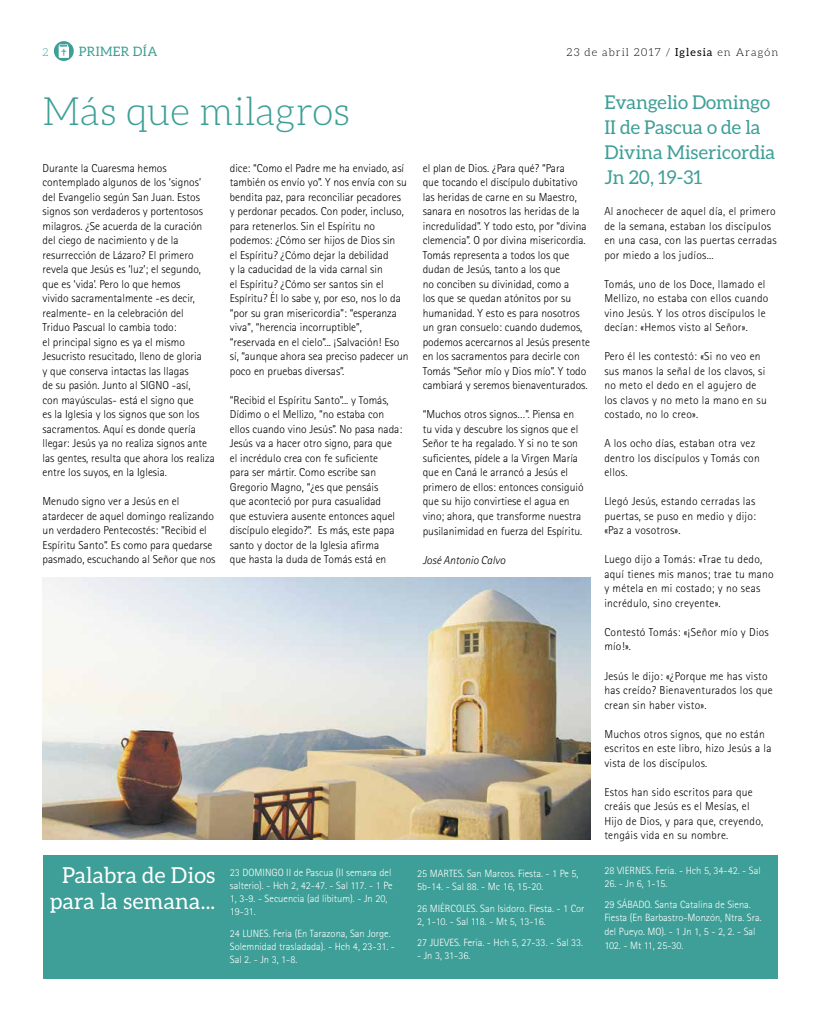
<style>
.page{position:relative;width:820px;height:1021px;background:#fff}
.page>*{position:absolute;margin:0;border:0;box-sizing:border-box;transform-origin:0 0}
.t1{font:300 39px "Aleo";color:#3d9f97}
.t2{font:22px/26.4px "Aleo";letter-spacing:.01em;color:#fff;text-align:center}
.t3{font:19px/25px "Aleo";color:#3d9f97}
.t4{font:13px "Aleo";letter-spacing:.025em;color:#3d9f97}
.t5{font:300 11.5px/14.5px "Rotis Sans Serif";color:#000}
.t6{font:300 11.5px/14.5px "Rotis Sans Serif";letter-spacing:.025em;color:#000}
.t7{font:italic 300 11.5px "Rotis Sans Serif";color:#000}
.t8{font:300 11px "Aleo";letter-spacing:.1em;color:#000}
.t9{font:300 11px "Aleo";color:#3d9f97}
.t10{font:300 10.5px/13px "Rotis Sans Serif";color:#fff}
.s1{font-weight:400}
</style>
<div class="page">
<svg style="left:54px;top:41px;width:20px;height:20px"></svg>
<div style="left:43px;top:855px;width:734px;height:124px;background:#3d9f97"></div>
<img style="left:43px;top:578px;width:547px;height:261px">
<p class="t9" style="left:43px;top:46px;width:7px">2</p>
<p class="t4" style="left:79px;top:44px;width:80px">PRIMER DÍA</p>
<p class="t8" style="left:566px;top:46px;width:213px">23 de abril 2017 / <span class="s1">Iglesia</span> en Aragón</p>
<h1 class="t1" style="left:43px;top:90px;width:309px">Más que milagros</h1>
<h3 class="t3" style="left:604px;top:89px;width:172px">Evangelio Domingo<br>II de Pascua o de la<br>Divina Misericordia<br>Jn 20, 19-31</h3>
<p class="t6" style="left:604px;top:204px;width:174px">Al anochecer de aquel día, el primero de la semana, estaban los discípulos en una casa, con las puertas cerradas por miedo a los judíos...</p>
<p class="t6" style="left:604px;top:276px;width:165px">Tomás, uno de los Doce, llamado el Mellizo, no estaba con ellos cuando vino Jesús. Y los otros discípulos le decían: «Hemos visto al Señor».</p>
<p class="t6" style="left:604px;top:349px;width:164px">Pero él les contestó: «Si no veo en sus manos la señal de los clavos, si no meto el dedo en el agujero de los clavos y no meto la mano en su costado, no lo creo».</p>
<p class="t6" style="left:604px;top:436px;width:157px">A los ocho días, estaban otra vez dentro los discípulos y Tomás con ellos.</p>
<p class="t5" style="left:604px;top:494px;width:153px;text-align:justify">Llegó Jesús, estando cerradas las puertas, se puso en medio y dijo: «Paz a vosotros».</p>
<p class="t6" style="left:604px;top:552px;width:171px">Luego dijo a Tomás: «Trae tu dedo, aquí tienes mis manos; trae tu mano y métela en mi costado; y no seas incrédulo, sino creyente».</p>
<p class="t6" style="left:604px;top:625px;width:166px">Contestó Tomás: «¡Señor mío y Dios mío!».</p>
<p class="t6" style="left:604px;top:668px;width:170px">Jesús le dijo: «¿Porque me has visto has creído? Bienaventurados los que crean sin haber visto».</p>
<p class="t6" style="left:604px;top:726px;width:168px">Muchos otros signos, que no están escritos en este libro, hizo Jesús a la vista de los discípulos.</p>
<p class="t6" style="left:604px;top:784px;width:160px">Estos han sido escritos para que creáis que Jesús es el Mesías, el<br>Hijo de Dios, y para que, creyendo, tengáis vida en su nombre.</p>
<p class="t5" style="left:43px;top:160px;width:174px">Durante la Cuaresma hemos contemplado algunos de los ‘signos’ del Evangelio según San Juan. Estos signos son verdaderos y portentosos milagros. ¿Se acuerda de la curación del ciego de nacimiento y de la resurrección de Lázaro? El primero revela que Jesús es ‘luz’; el segundo, que es ‘vida’. Pero lo que hemos<br>vivido sacramentalmente -es decir, realmente- en la celebración del<br>Triduo Pascual lo cambia todo:<br>el principal signo es ya el mismo Jesucristo resucitado, lleno de gloria<br>y que conserva intactas las llagas<br>de su pasión. Junto al SIGNO -así,<br>con mayúsculas- está el signo que<br>es la Iglesia y los signos que son los sacramentos. Aquí es donde quería llegar: Jesús ya no realiza signos ante las gentes, resulta que ahora los realiza entre los suyos, en la Iglesia.</p>
<p class="t5" style="left:43px;top:494px;width:174px">Menudo signo ver a Jesús en el atardecer de aquel domingo realizando un verdadero Pentecostés: “Recibid el Espíritu Santo”. Es como para quedarse pasmado, escuchando al Señor que nos</p>
<p class="t5" style="left:230px;top:161px;width:180px">dice: “Como el Padre me ha enviado, así también os envío yo”. Y nos envía con su bendita paz, para reconciliar pecadores y perdonar pecados. Con poder, incluso, para retenerlos. Sin el Espíritu no podemos: ¿Cómo ser hijos de Dios sin<br>el Espíritu? ¿Cómo dejar la debilidad<br>y la caducidad de la vida carnal sin<br>el Espíritu? ¿Cómo ser santos sin el Espíritu? Él lo sabe y, por eso, nos lo da “por su gran misericordia”: “esperanza viva”, “herencia incorruptible”, “reservada en el cielo”... ¡Salvación! Eso sí, “aunque ahora sea preciso padecer un poco en pruebas diversas”.</p>
<p class="t5" style="left:230px;top:393px;width:174px">“Recibid el Espíritu Santo”... y Tomás, Dídimo o el Mellizo, “no estaba con ellos cuando vino Jesús”. No pasa nada:<br>Jesús va a hacer otro signo, para que el incrédulo crea con fe suficiente<br>para ser mártir. Como escribe san Gregorio Magno, “¿es que pensáis<br>que aconteció por pura casualidad<br>que estuviera ausente entonces aquel discípulo elegido?”. Es más, este papa santo y doctor de la Iglesia afirma<br>que hasta la duda de Tomás está en</p>
<p class="t5" style="left:422px;top:161px;width:169px">el plan de Dios. ¿Para qué? “Para<br>que tocando el discípulo dubitativo las heridas de carne en su Maestro, sanara en nosotros las heridas de la incredulidad”. Y todo esto, por “divina clemencia”. O por divina misericordia.<br>Tomás representa a todos los que dudan de Jesús, tanto a los que<br>no conciben su divinidad, como a<br>los que se quedan atónitos por su humanidad. Y esto es para nosotros un gran consuelo: cuando dudemos, podemos acercarnos al Jesús presente en los sacramentos para decirle con Tomás “Señor mío y Dios mío”. Y todo cambiará y seremos bienaventurados.</p>
<p class="t5" style="left:422px;top:407px;width:162px">“Muchos otros signos…”. Piensa en tu vida y descubre los signos que el Señor te ha regalado. Y si no te son suficientes, pídele a la Virgen María que en Caná le arrancó a Jesús el primero de ellos: entonces consiguió que su hijo convirtiese el agua en vino; ahora, que transforme nuestra pusilanimidad en fuerza del Espíritu.</p>
<p class="t7" style="left:422px;top:553px;width:84px">José Antonio Calvo</p>
<h2 class="t2" style="left:50px;top:861px;width:166px">Palabra de Dios para la semana...</h2>
<p class="t10" style="left:230px;top:866px;width:164px">23 DOMINGO II de Pascua (II semana del salterio). - Hch 2, 42-47. - Sal 117. - 1 Pe<br>1, 3-9. - Secuencia (ad libitum). - Jn 20,<br>19-31.</p>
<p class="t10" style="left:230px;top:926px;width:167px">24 LUNES. Feria (En Tarazona, San Jorge.<br>Solemnidad trasladada). - Hch 4, 23-31. -<br>Sal 2. - Jn 3, 1-8.</p>
<p class="t10" style="left:417px;top:867px;width:163px">25 MARTES. San Marcos. Fiesta. - 1 Pe 5,<br>5b-14. - Sal 88. - Mc 16, 15-20.</p>
<p class="t10" style="left:417px;top:901px;width:169px">26 MIÉRCOLES. San Isidoro. Fiesta. - 1 Cor<br>2, 1-10. - Sal 118. - Mt 5, 13-16.</p>
<p class="t10" style="left:417px;top:936px;width:168px">27 JUEVES. Feria. - Hch 5, 27-33. - Sal 33.</p>
<p class="t10" style="left:417px;top:949px;width:55px">- Jn 3, 31-36.</p>
<p class="t10" style="left:604px;top:863px;width:158px">28 VIERNES. Feria. - Hch 5, 34-42. - Sal</p>
<p class="t10" style="left:604px;top:872px;width:148px;line-height:21.5px">26. - Jn 6, 1-15.<br>29 SÁBADO. Santa Catalina de Siena.</p>
<p class="t10" style="left:604px;top:910px;width:159px;line-height:14px">Fiesta (En Barbastro-Monzón, Ntra. Sra. del Pueyo. MO). - 1 Jn 1, 5 - 2, 2. - Sal<br>102. - Mt 11, 25-30.</p>
</div>
